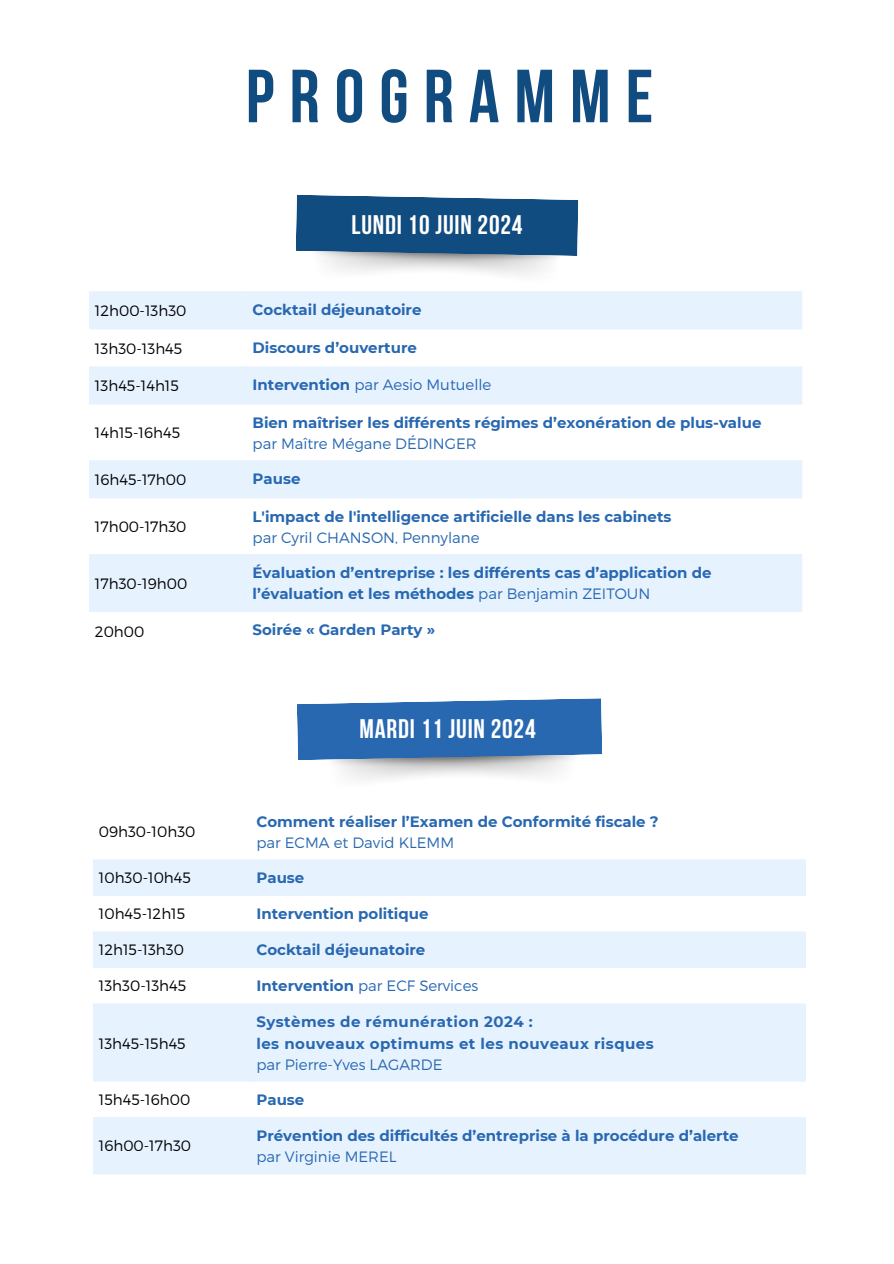
<style>
.page{position:relative;width:894px;height:1264px;background:#fff}
.page>*{position:absolute;margin:0;border:0;box-sizing:border-box;transform-origin:0 0}
.t1{font:700 75px "Bebas Neue";letter-spacing:.2em;color:#114c81}
.t2{font:700 26.7px "Bebas Neue";letter-spacing:.03em;color:#fff}
.t3{font:700 15px/21.3px "Montserrat";color:#2868b1}
.t4{font:300 15px "Montserrat";color:#000}
.t5{font:300 15px "Montserrat";color:#2868b1}
.t6{font:700 15px "Montserrat";letter-spacing:.03em;color:#2868b1}
.s1{font-weight:700}
.s2{font-weight:300}
</style>
<div class="page">
<svg style="left:296px;top:195px;width:282px;height:61px;background:#235989"></svg>
<svg style="left:297px;top:698px;width:305px;height:62px;background:#3b74b5"></svg>
<svg style="left:89px;top:291px;width:712px;height:321px;fill:#e7f2ff"></svg>
<svg style="left:93px;top:859px;width:712px;height:315px;fill:#e7f2ff"></svg>
<p class="t1" style="left:246px;top:66px;width:409px">PROGRAMME</p>
<h2 class="t2" style="left:351px;top:214px;width:172px">LUNDI 10 JUIN 2024</h2>
<p class="t4" style="left:95px;top:301px;width:93px">12h00-13h30</p>
<p class="t3" style="left:252px;top:299px;width:170px">Cocktail déjeunatoire</p>
<p class="t4" style="left:95px;top:339px;width:89px">13h30-13h45</p>
<p class="t3" style="left:252px;top:337px;width:166px">Discours d’ouverture</p>
<p class="t4" style="left:95px;top:376px;width:85px">13h45-14h15</p>
<p class="t5" style="left:252px;top:375px;width:240px"><span class="s1">Intervention</span> par Aesio Mutuelle</p>
<p class="t4" style="left:95px;top:423px;width:87px">14h15-16h45</p>
<p class="t3" style="left:252px;top:412px;width:510px">Bien maîtriser les différents régimes d’exonération de plus-value</p>
<p class="t5" style="left:252px;top:434px;width:225px">par Maître Mégane DÉDINGER</p>
<p class="t4" style="left:95px;top:470px;width:93px">16h45-17h00</p>
<p class="t3" style="left:252px;top:468px;width:49px">Pause</p>
<p class="t4" style="left:95px;top:517px;width:93px">17h00-17h30</p>
<p class="t3" style="left:252px;top:505px;width:420px">L'impact de l'intelligence artificielle dans les cabinets</p>
<p class="t5" style="left:252px;top:528px;width:228px">par Cyril CHANSON, Pennylane</p>
<p class="t4" style="left:95px;top:574px;width:94px">17h30-19h00</p>
<p class="t3" style="left:252px;top:562px;width:460px">Évaluation d’entreprise : les différents cas d’application de l’évaluation et les méthodes <span class="s2">par Benjamin ZEITOUN</span></p>
<p class="t4" style="left:95px;top:621px;width:51px">20h00</p>
<p class="t3" style="left:252px;top:619px;width:184px">Soirée « Garden Party »</p>
<p class="t4" style="left:99px;top:822px;width:98px">09h30-10h30</p>
<h2 class="t2" style="left:359px;top:718px;width:177px">MARDI 11 JUIN 2024</h2>
<p class="t3" style="left:256px;top:811px;width:403px">Comment réaliser l’Examen de Conformité fiscale ?</p>
<p class="t5" style="left:256px;top:833px;width:199px">par ECMA et David KLEMM</p>
<p class="t4" style="left:99px;top:868px;width:94px">10h30-10h45</p>
<p class="t3" style="left:256px;top:867px;width:49px">Pause</p>
<p class="t4" style="left:99px;top:904px;width:88px">10h45-12h15</p>
<p class="t3" style="left:256px;top:903px;width:173px">Intervention politique</p>
<p class="t4" style="left:99px;top:940px;width:87px">12h15-13h30</p>
<p class="t3" style="left:256px;top:939px;width:170px">Cocktail déjeunatoire</p>
<p class="t4" style="left:99px;top:976px;width:89px">13h30-13h45</p>
<p class="t5" style="left:256px;top:976px;width:223px"><span class="s1">Intervention</span> par ECF Services</p>
<p class="t4" style="left:99px;top:1033px;width:88px">13h45-15h45</p>
<p class="t6" style="left:256px;top:1012px;width:278px">Systèmes de rémunération 2024 :</p>
<p class="t6" style="left:256px;top:1034px;width:398px">les nouveaux optimums et les nouveaux risques</p>
<p class="t5" style="left:256px;top:1055px;width:187px">par Pierre-Yves LAGARDE</p>
<p class="t4" style="left:99px;top:1089px;width:93px">15h45-16h00</p>
<p class="t3" style="left:256px;top:1088px;width:49px">Pause</p>
<p class="t4" style="left:99px;top:1136px;width:94px">16h00-17h30</p>
<p class="t3" style="left:256px;top:1124px;width:483px">Prévention des difficultés d’entreprise à la procédure d’alerte</p>
<p class="t5" style="left:256px;top:1147px;width:141px">par Virginie MEREL</p>
</div>
